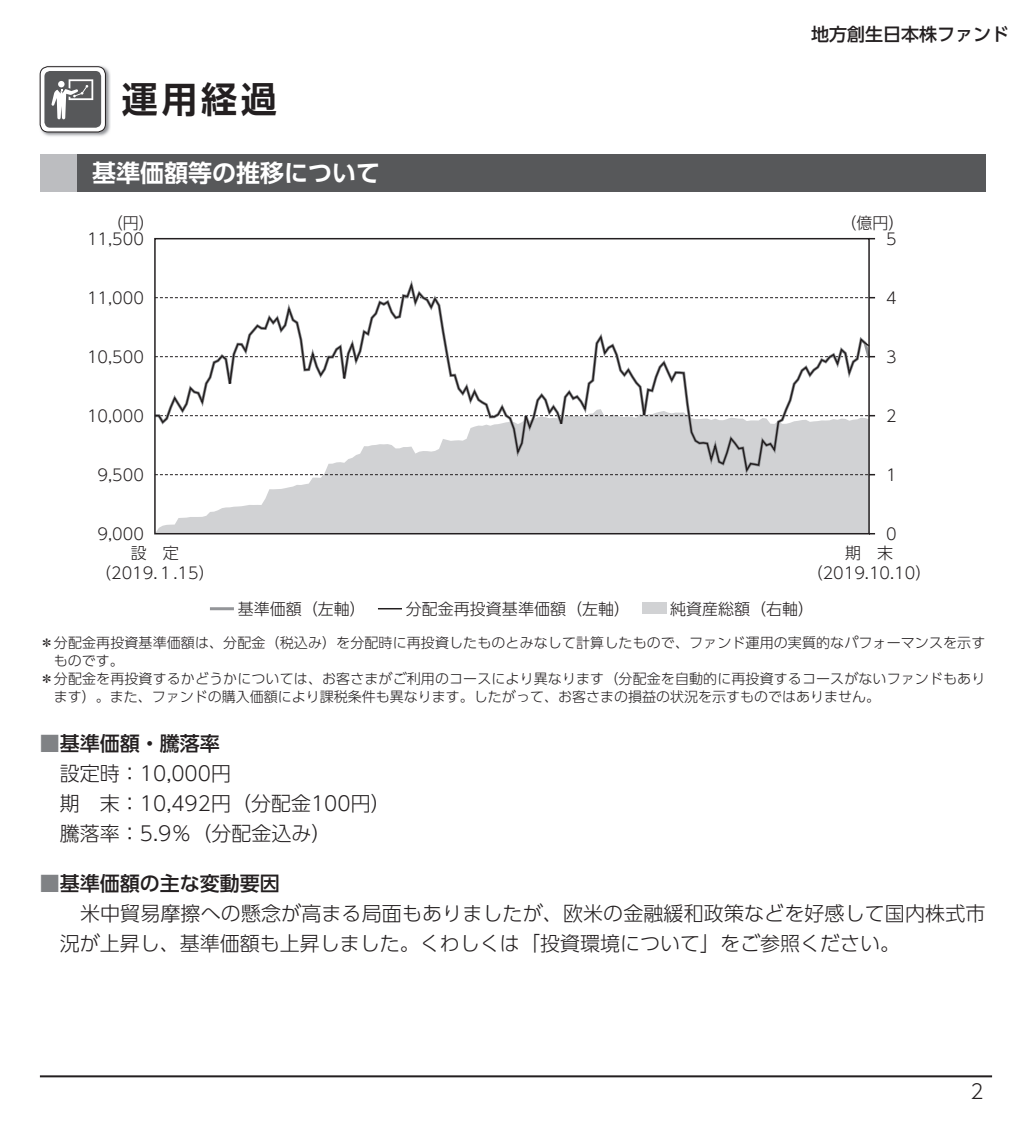
<style>
.page{position:relative;width:1032px;height:1134px;background:#fff}
.page>*{position:absolute;margin:0;border:0;box-sizing:border-box;transform-origin:0 0}
.t1{font:36px "UD Shin Go Pro De Bold 90 msp RKSJ H";color:#231f20}
.t2{font:24px "UD Shin Go Pro De Bold 90 msp RKSJ H";color:#fff}
.t3{font:20px/30px "UD Shin Go Pro Light 90 msp RKSJ H";color:#231f20}
.t4{font:20px "UD Shin Go Pro Medium 90 msp RKSJ H";color:#231f20}
.t5{font:18px "UD Shin Go Pro Medium 90 msp RKSJ H";color:#231f20}
.t6{font:16px/20px "UD Shin Go Pro Light 90 msp RKSJ H";color:#231f20;text-align:center}
.t7{font:14px "UD Shin Go Pro Light 90 msp RKSJ H";letter-spacing:.01em;color:#231f20}
.s1{color:#808285}
</style>
<div class="page">
<hr style="left:40px;top:1075px;width:952px;height:2px;background:#231f20">
<img style="left:39px;top:66px;width:72px;height:71px">
<div style="left:40px;top:67px;width:65px;height:65px;background:#fff;border-radius:8px"></div>
<div style="left:40px;top:66px;width:66px;height:66px;border:1px solid #231f20;border-radius:8px"></div>
<div style="left:44px;top:71px;width:57px;height:57px;background:#57585a;border-radius:6px"></div>
<svg style="left:51px;top:79px;width:42px;height:40px"></svg>
<div style="left:40px;top:155px;width:37px;height:37px;background:#bcbdc0"></div>
<div style="left:77px;top:155px;width:908px;height:37px;background:#57585a"></div>
<svg style="left:154px;top:237px;width:722px;height:298px"></svg>
<div style="left:642px;top:603px;width:24px;height:11px;background:#d1d2d4"></div>
<hr style="left:210px;top:607px;width:24px;height:3px;background:#939598">
<svg style="left:378px;top:608px;width:24px;height:1px"></svg>
<h1 class="t1" style="left:122px;top:86px;width:156px">運用経過</h1>
<h2 class="t2" style="left:92px;top:164px;width:290px">基準価額等の推移について</h2>
<p class="t5" style="left:811px;top:27px;width:199px">地方創生日本株ファンド</p>
<p class="t6" style="left:107px;top:215px;width:49px">（円）</p>
<p class="t6" style="left:840px;top:215px;width:65px">（億円）</p>
<p class="t6" style="left:87px;top:231px;width:58px">11,500</p>
<p class="t6" style="left:886px;top:231px;width:12px">5</p>
<p class="t6" style="left:87px;top:290px;width:58px">11,000</p>
<p class="t6" style="left:886px;top:290px;width:12px">4</p>
<p class="t6" style="left:87px;top:349px;width:58px">10,500</p>
<p class="t6" style="left:886px;top:349px;width:12px">3</p>
<p class="t6" style="left:87px;top:408px;width:58px">10,000</p>
<p class="t6" style="left:886px;top:408px;width:12px">2</p>
<p class="t6" style="left:98px;top:467px;width:48px">9,500</p>
<p class="t6" style="left:886px;top:467px;width:12px">1</p>
<p class="t6" style="left:98px;top:526px;width:48px">9,000</p>
<p class="t6" style="left:886px;top:526px;width:12px">0</p>
<p class="t6" style="left:95px;top:545px;width:121px">設　定<br>（2019.１.15）</p>
<p class="t6" style="left:807px;top:545px;width:126px">期　末（2019.10.10）</p>
<p class="t6" style="left:238px;top:601px;width:129px">基準価額（左軸）</p>
<p class="t6" style="left:406px;top:601px;width:225px">分配金再投資基準価額（左軸）</p>
<p class="t6" style="left:670px;top:601px;width:145px">純資産総額（右軸）</p>
<p class="t7" style="left:40px;top:637px;width:947px">＊分配金再投資基準価額は、分配金（税込み）を分配時に再投資したものとみなして計算したもので、ファンド運用の実質的なパフォーマンスを示す</p>
<p class="t7" style="left:54px;top:655px;width:71px">ものです。</p>
<p class="t7" style="left:40px;top:673px;width:947px">＊分配金を再投資するかどうかについては、お客さまがご利用のコースにより異なります（分配金を自動的に再投資するコースがないファンドもあり</p>
<p class="t7" style="left:54px;top:691px;width:827px">ます）。また、ファンドの購入価額により課税条件も異なります。したがって、お客さまの損益の状況を示すものではありません。</p>
<h3 class="t4" style="left:40px;top:736px;width:182px"><span class="s1">■</span>基準価額・騰落率</h3>
<h3 class="t3" style="left:60px;top:761px;width:332px">設定時：10,000円<br>期　末：10,492円（分配金100円）騰落率：5.9％（分配金込み）</h3>
<h3 class="t4" style="left:40px;top:876px;width:242px"><span class="s1">■</span>基準価額の主な変動要因</h3>
<h3 class="t3" style="left:60px;top:901px;width:927px">　米中貿易摩擦への懸念が高まる局面もありましたが、欧米の金融緩和政策などを好感して国内株式市況が上昇し、基準価額も上昇しました。くわしくは「投資環境について」をご参照ください。</h3>
<h3 class="t3" style="left:970px;top:1079px;width:15px">2</h3>
</div>
